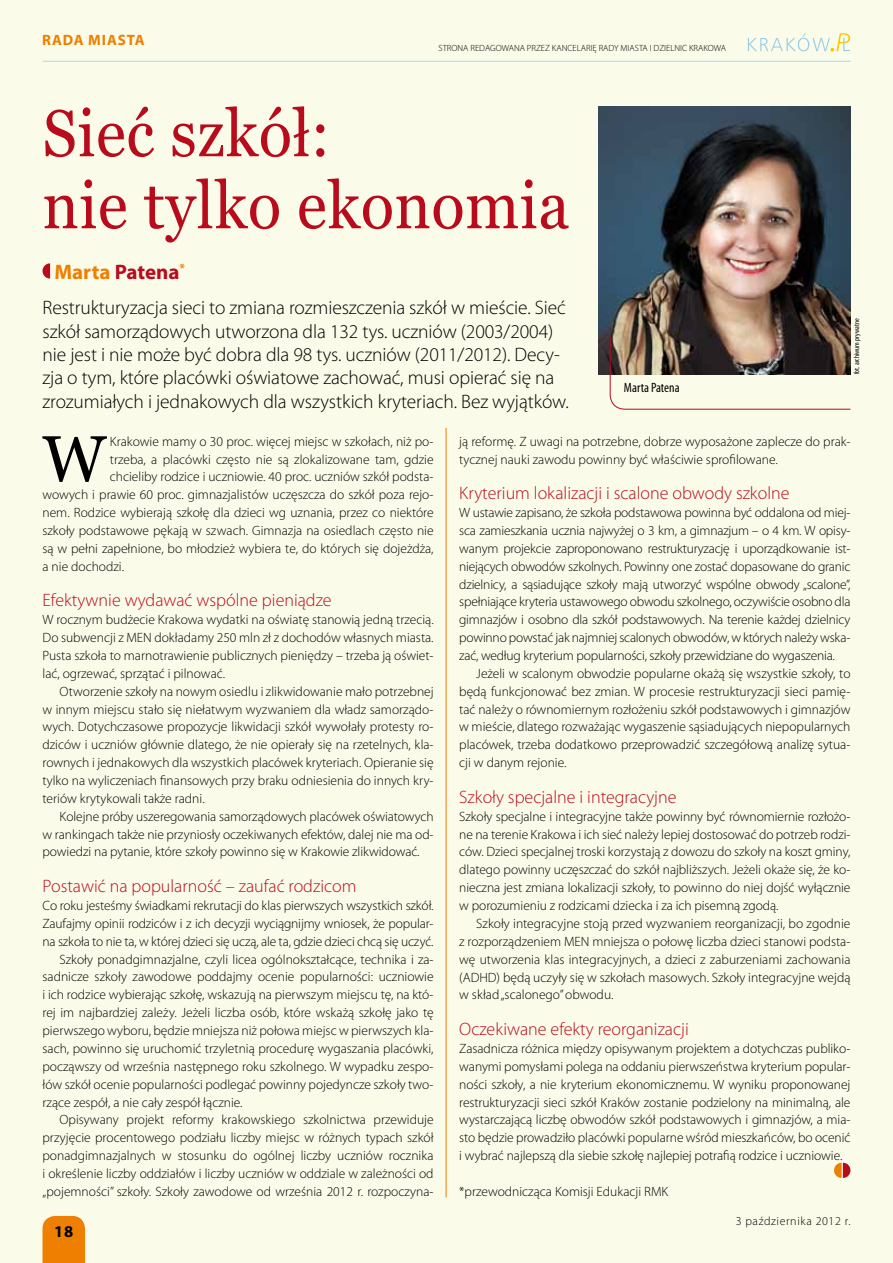
<style>
.page{position:relative;width:893px;height:1263px;background:#fbfbe9}
.page>*{position:absolute;margin:0;border:0;box-sizing:border-box;transform-origin:0 0}
.t1{font:66px/72px "Georgia";letter-spacing:.01em;color:#b80b1b;scale:.93 1}
.t2{font:65.1px "Georgia";color:#000}
.t3{font:700 21px "Myriad Pro";color:#b80b1b}
.t4{font:300 19.5px/23.4px "Myriad Pro";letter-spacing:-.005em;color:#000}
.t5{font:300 18px "Myriad Pro";color:#b80b1b}
.t6{font:700 16.5px "Myriad Pro";color:#000}
.t7{font:700 15px "Myriad Pro";color:#ee7f00}
.t8{font:300 13.5px/17.9px "Myriad Pro";color:#000;text-align:justify}
.t9{font:condensed 13.5px "Myriad Pro";color:#000}
.t10{font:300 12px "Myriad Pro";letter-spacing:.05em;color:#000}
.t11{font:300 9px "Myriad Pro";color:#000}
.t12{font:condensed 7.5px "Myriad Pro";color:#000}
.s1{color:#ee7f00}
</style>
<div class="page">
<div style="left:43px;top:1216px;width:42px;height:47px;background:#ee7f00"></div>
<hr style="left:43px;top:61px;width:807px;height:1px;background:#a2daf4">
<svg style="left:748px;top:33px;width:102px;height:19px"></svg>
<img style="left:598px;top:106px;width:252px;height:268px">
<svg style="left:834px;top:1163px;width:16px;height:15px"></svg>
<svg style="left:43px;top:263px;width:7px;height:16px"></svg>
<img style="left:608px;top:338px;width:243px;height:72px">
<hr style="left:446px;top:428px;width:1px;height:769px;background:#ee7f00">
<p class="t7" style="left:42px;top:30px;width:22px">Rada</p>
<p class="t7" style="left:88px;top:30px;width:11px">miasta</p>
<p class="t11" style="left:439px;top:42px;width:289px">STRONA REDAGOWANA PRZEZ KANCELARIĘ RADY MIASTA I DZIELNIC KRAKOWA</p>
<h1 class="t1" style="left:43px;top:99px;width:568px">Sieć szkół:<br>nie tylko ekonomia</h1>
<h3 class="t3" style="left:54px;top:258px;width:132px"><span class="s1">Marta</span> Patena<sup>*</sup></h3>
<p class="t4" style="left:43px;top:296px;width:528px">Restrukturyzacja sieci to zmiana rozmieszczenia szkół w mieście. Sieć szkół samorządowych utworzona dla 132 tys. uczniów (2003/2004) nie jest i nie może być dobra dla 98 tys. uczniów (2011/2012). Decy&shy;zja o tym, które placówki oświatowe zachować, musi opierać się na zrozumiałych i jednakowych dla wszystkich kryteriach. Bez wyjątków.</p>
<p class="t9" style="left:624px;top:379px;width:57px">Marta Patena</p>
<p class="t12" style="left:852px;top:374px;width:57px;rotate:-90deg">fot. archiwum prywatne</p>
<h2 class="t2" style="left:43px;top:419px;width:65px">W</h2>
<p class="t8" style="left:110px;top:432px;width:325px">Krakowie mamy o 30 proc. więcej miejsc w szkołach, niż po-</p>
<p class="t8" style="left:110px;top:450px;width:325px">trzeba, a placówki często nie są zlokalizowane tam, gdzie</p>
<p class="t8" style="left:110px;top:468px;width:325px">chcieliby rodzice i uczniowie. 40 proc. uczniów szkół podsta-</p>
<p class="t8" style="left:43px;top:486px;width:393px">wowych i prawie 60 proc. gimnazjalistów uczęszcza do szkół poza rejo-</p>
<p class="t8" style="left:43px;top:504px;width:393px">nem. Rodzice wybierają szkołę dla dzieci wg uznania, przez co niektóre</p>
<p class="t8" style="left:43px;top:521px;width:393px">szkoły podstawowe pękają w szwach. Gimnazja na osiedlach często nie</p>
<p class="t8" style="left:43px;top:539px;width:393px">są w pełni zapełnione, bo młodzież wybiera te, do których się dojeżdża,</p>
<p class="t8" style="left:43px;top:557px;width:83px">a nie dochodzi.</p>
<h3 class="t5" style="left:43px;top:590px;width:291px">Efektywnie wydawać wspólne pieniądze</h3>
<p class="t8" style="left:43px;top:611px;width:393px">W rocznym budżecie Krakowa wydatki na oświatę stanowią jedną trzecią.<br>Do subwencji z MEN dokładamy 250 mln zł z dochodów własnych miasta.<br>Pusta szkoła to marnotrawienie publicznych pieniędzy – trzeba ją oświet&shy;lać, ogrzewać, sprzątać i pilnować.</p>
<p class="t8" style="left:43px;top:682px;width:393px;text-indent:17px">Otworzenie szkoły na nowym osiedlu i zlikwidowanie mało potrzebnej w innym miejscu stało się niełatwym wyzwaniem dla władz samorządo&shy;wych. Dotychczasowe propozycje likwidacji szkół wywołały protesty ro&shy;dziców i uczniów głównie dlatego, że nie opierały się na rzetelnych, kla&shy;rownych i jednakowych dla wszystkich placówek kryteriach. Opieranie się tylko na wyliczeniach finansowych przy braku odniesienia do innych kry&shy;teriów krytykowali także radni.</p>
<p class="t8" style="left:43px;top:807px;width:393px;text-indent:17px">Kolejne próby uszeregowania samorządowych placówek oświatowych w rankingach także nie przyniosły oczekiwanych efektów, dalej nie ma od&shy;powiedzi na pytanie, które szkoły powinno się w Krakowie zlikwidować.</p>
<h3 class="t5" style="left:43px;top:875px;width:315px">Postawić na popularność – zaufać rodzicom</h3>
<p class="t8" style="left:43px;top:896px;width:393px">Co roku jesteśmy świadkami rekrutacji do klas pierwszych wszystkich szkół.</p>
<p class="t8" style="left:43px;top:914px;width:393px">Zaufajmy opinii rodziców i z ich decyzji wyciągnijmy wniosek, że popular-</p>
<p class="t8" style="left:43px;top:932px;width:393px">na szkoła to nie ta, w której dzieci się uczą, ale ta, gdzie dzieci chcą się uczyć.</p>
<p class="t8" style="left:60px;top:950px;width:376px">Szkoły ponadgimnazjalne, czyli licea ogólnokształcące, technika i za-</p>
<p class="t8" style="left:43px;top:968px;width:393px">sadnicze szkoły zawodowe poddajmy ocenie popularności: uczniowie</p>
<p class="t8" style="left:43px;top:986px;width:393px">i ich rodzice wybierając szkołę, wskazują na pierwszym miejscu tę, na któ-</p>
<p class="t8" style="left:43px;top:1004px;width:393px">rej im najbardziej zależy. Jeżeli liczba osób, które wskażą szkołę jako tę</p>
<p class="t8" style="left:43px;top:1021px;width:393px">pierwszego wyboru, będzie mniejsza niż połowa miejsc w pierwszych kla-</p>
<p class="t8" style="left:43px;top:1039px;width:393px">sach, powinno się uruchomić trzyletnią procedurę wygaszania placówki,</p>
<p class="t8" style="left:43px;top:1057px;width:393px">począwszy od września następnego roku szkolnego. W wypadku zespo-</p>
<p class="t8" style="left:43px;top:1075px;width:393px">łów szkół ocenie popularności podlegać powinny pojedyncze szkoły two-</p>
<p class="t8" style="left:43px;top:1093px;width:202px">rzące zespół, a nie cały zespół łącznie.</p>
<p class="t8" style="left:60px;top:1111px;width:376px">Opisywany projekt reformy krakowskiego szkolnictwa przewiduje</p>
<p class="t8" style="left:43px;top:1129px;width:393px">przyjęcie procentowego podziału liczby miejsc w różnych typach szkół</p>
<p class="t8" style="left:43px;top:1146px;width:393px">ponadgimnazjalnych w stosunku do ogólnej liczby uczniów rocznika</p>
<p class="t8" style="left:43px;top:1164px;width:393px">i określenie liczby oddziałów i liczby uczniów w oddziale w zależności od</p>
<p class="t8" style="left:43px;top:1182px;width:393px">„pojemności” szkoły. Szkoły zawodowe od września 2012 r. rozpoczyna-</p>
<p class="t6" style="left:54px;top:1221px;width:21px">18</p>
<p class="t8" style="left:459px;top:432px;width:393px">ją reformę. Z uwagi na potrzebne, dobrze wyposażone zaplecze do prak&shy;tycznej nauki zawodu powinny być właściwie sprofilowane.</p>
<h3 class="t5" style="left:459px;top:482px;width:332px">Kryterium lokalizacji i scalone obwody szkolne</h3>
<p class="t8" style="left:459px;top:503px;width:393px">W ustawie zapisano, że szkoła podstawowa powinna być oddalona od miej&shy;sca zamieszkania ucznia najwyżej o 3 km, a gimnazjum – o 4 km. W opisy&shy;wanym projekcie zaproponowano restrukturyzację i uporządkowanie ist&shy;niejących obwodów szkolnych. Powinny one zostać dopasowane do granic dzielnicy, a sąsiadujące szkoły mają utworzyć wspólne obwody „scalone”, spełniające kryteria ustawowego obwodu szkolnego, oczywiście osobno dla gimnazjów i osobno dla szkół podstawowych. Na terenie każdej dzielnicy powinno powstać jak najmniej scalonych obwodów, w których należy wska&shy;zać, według kryterium popularności, szkoły przewidziane do wygaszenia.</p>
<p class="t8" style="left:459px;top:664px;width:393px;text-indent:17px">Jeżeli w scalonym obwodzie popularne okażą się wszystkie szkoły, to będą funkcjonować bez zmian. W procesie restrukturyzacji sieci pamię&shy;tać należy o równomiernym rozłożeniu szkół podstawowych i gimnazjów w mieście, dlatego rozważając wygaszenie sąsiadujących niepopularnych placówek, trzeba dodatkowo przeprowadzić szczegółową analizę sytua&shy;cji w danym rejonie.</p>
<h3 class="t5" style="left:459px;top:786px;width:219px">Szkoły specjalne i integracyjne</h3>
<p class="t8" style="left:459px;top:807px;width:393px">Szkoły specjalne i integracyjne także powinny być równomiernie rozłożo&shy;ne na terenie Krakowa i ich sieć należy lepiej dostosować do potrzeb rodzi&shy;ców. Dzieci specjalnej troski korzystają z dowozu do szkoły na koszt gminy, dlatego powinny uczęszczać do szkół najbliższych. Jeżeli okaże się, że ko&shy;nieczna jest zmiana lokalizacji szkoły, to powinno do niej dojść wyłącznie w porozumieniu z rodzicami dziecka i za ich pisemną zgodą.</p>
<p class="t8" style="left:459px;top:914px;width:393px;text-indent:17px">Szkoły integracyjne stoją przed wyzwaniem reorganizacji, bo zgodnie z rozporządzeniem MEN mniejsza o połowę liczba dzieci stanowi podsta&shy;wę utworzenia klas integracyjnych, a dzieci z zaburzeniami zachowania (ADHD) będą uczyły się w szkołach masowych. Szkoły integracyjne wejdą w skład „scalonego” obwodu.</p>
<h3 class="t5" style="left:459px;top:1018px;width:231px">Oczekiwane efekty reorganizacji</h3>
<p class="t8" style="left:459px;top:1039px;width:393px">Zasadnicza różnica między opisywanym projektem a dotychczas publiko&shy;wanymi pomysłami polega na oddaniu pierwszeństwa kryterium popular&shy;ności szkoły, a nie kryterium ekonomicznemu. W wyniku proponowanej restrukturyzacji sieci szkół Kraków zostanie podzielony na minimalną, ale wystarczającą liczbę obwodów szkół podstawowych i gimnazjów, a mia&shy;sto będzie prowadziło placówki popularne wśród mieszkańców, bo ocenić i wybrać najlepszą dla siebie szkołę najlepiej potrafią rodzice i uczniowie.</p>
<p class="t8" style="left:459px;top:1182px;width:211px">*przewodnicząca Komisji Edukacji RMK</p>
<p class="t10" style="left:736px;top:1213px;width:116px">3 października 2012 r.</p>
</div>
